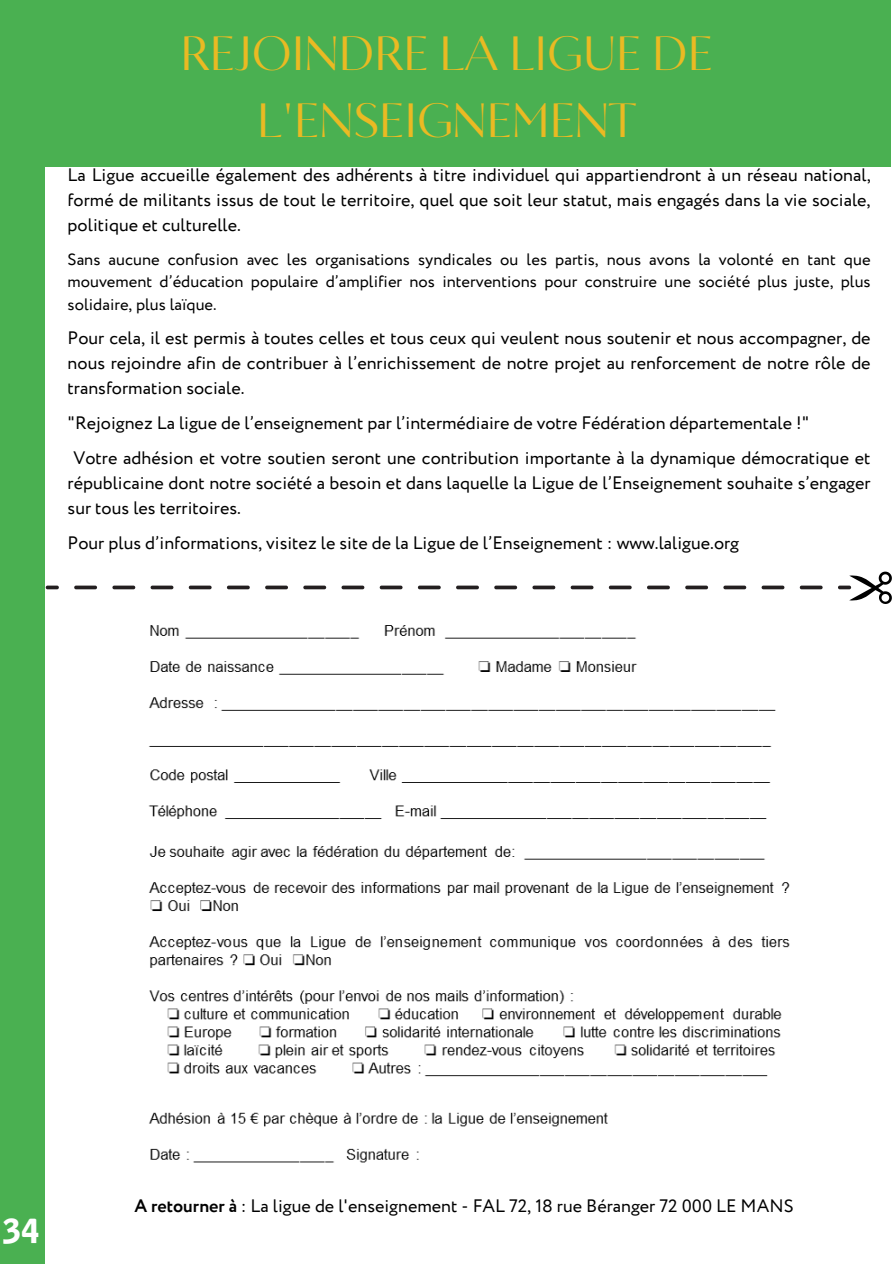
<style>
.page{position:relative;width:894px;height:1264px;background:#fff}
.page>*{position:absolute;margin:0;border:0;box-sizing:border-box;transform-origin:0 0}
.t1{font:48px/66.3px "Circe Contrast";color:#eaba23;text-align:center}
.t2{font:33px "Alpha Ligue";color:#fff}
.t3{font:18px/25px "Circe";color:#000;text-align:justify}
.t4{font:16.5px/22.5px "Circe";color:#000;text-align:justify}
.s1{font-weight:700}
</style>
<div class="page">
<div style="left:0;top:0;width:890px;height:166px;background:#4ab051"></div>
<div style="left:0;top:0;width:45px;height:1263px;background:#4ab051"></div>
<img style="left:149px;top:1112px;width:459px;height:51px">
<img style="left:148px;top:625px;width:642px;height:452px">
<svg style="left:838px;top:571px;width:53px;height:33px"></svg>
<svg style="left:74px;top:585px;width:748px;height:4px"></svg>
<svg style="left:46px;top:585px;width:13px;height:4px"></svg>
<p class="t1" style="left:180px;top:23px;width:533px">REJOINDRE LA LIGUE DE<br>L'ENSEIGNEMENT</p>
<p class="t3" style="left:68px;top:163px;width:804px">La Ligue accueille également des adhérents à titre individuel qui appartiendront à un réseau national, formé de militants issus de tout le territoire, quel que soit leur statut, mais engagés dans la vie sociale, politique et culturelle.</p>
<p class="t4" style="left:68px;top:249px;width:804px">Sans aucune confusion avec les organisations syndicales ou les partis, nous avons la volonté en tant que mouvement d’éducation populaire d’amplifier nos interventions pour construire une société plus juste, plus solidaire, plus laïque.</p>
<p class="t3" style="left:68px;top:326px;width:804px">Pour cela, il est permis à toutes celles et tous ceux qui veulent nous soutenir et nous accompagner, de nous rejoindre afin de contribuer à l’enrichissement de notre projet au renforcement de notre rôle de transformation sociale.</p>
<p class="t3" style="left:68px;top:411px;width:742px">"Rejoignez La ligue de l’enseignement par l’intermédiaire de votre Fédération départementale !"</p>
<p class="t3" style="left:68px;top:446px;width:804px;text-indent:6px">Votre adhésion et votre soutien seront une contribution importante à la dynamique démocratique et républicaine dont notre société a besoin et dans laquelle la Ligue de l’Enseignement souhaite s’engager sur tous les territoires.</p>
<p class="t3" style="left:68px;top:531px;width:673px">Pour plus d’informations, visitez le site de la Ligue de l’Enseignement : www.laligue.org</p>
<p class="t2" style="left:3px;top:1218px;width:38px">34</p>
<p class="t3" style="left:134px;top:1194px;width:660px"><span class="s1">A retourner à</span> : La ligue de l'enseignement - FAL 72, 18 rue Béranger 72 000 LE MANS</p>
</div>
